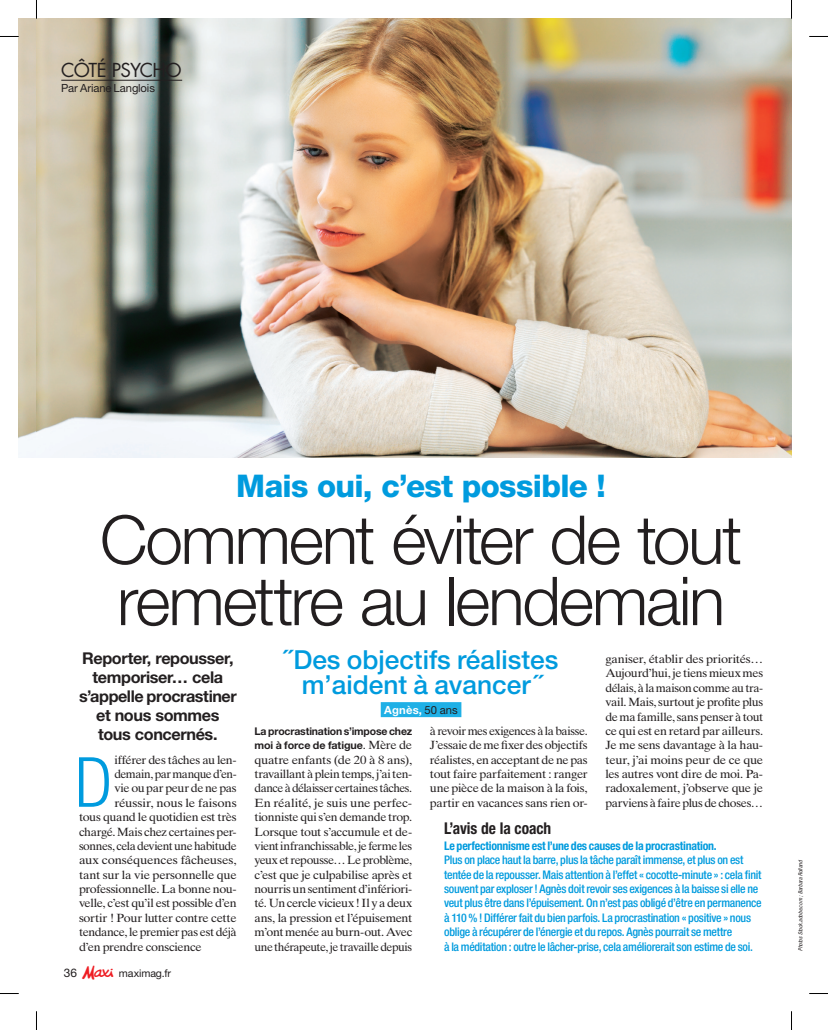
<style>
.page{position:relative;width:828px;height:1030px;background:#fff}
.page>*{position:absolute;margin:0;border:0;box-sizing:border-box;transform-origin:0 0}
.t1{font:300 condensed 69.25px "Helvetica Neue LT Std";color:#009bde}
.t2{font:300 67.5px/61.2px "Helvetica Neue LT Std";letter-spacing:-.035em;color:#231f20}
.t3{font:800 31.25px "Helvetica Neue LT Std";letter-spacing:-.02em;color:#009bde}
.t4{font:500 26.25px/25px "Helvetica Neue LT Std";color:#009bde;text-align:center}
.t5{font:18.75px "Futura Std";letter-spacing:-.045em;color:#231f20}
.t6{font:700 16.25px/18.8px "Helvetica Neue LT Std";letter-spacing:-.025em;color:#231f20;text-align:center}
.t7{font:700 condensed 16.25px "Helvetica Neue LT Std";color:#231f20;scale:.95 1}
.t8{font:500 condensed 11.88px/14.4px "Helvetica Neue LT Std";letter-spacing:-.025em;color:#009bde}
.t9{font:11.88px/14.4px "Times Ten LT Std";letter-spacing:-.03em;color:#231f20;text-align:justify;scale:1.08 1}
.t10{font:11.88px/14.4px "Times Ten LT Std";letter-spacing:-.03em;color:#231f20;text-align:justify;scale:1.07 1}
.t11{font:11.88px/14.4px "Times Ten LT Std";letter-spacing:-.03em;color:#231f20;text-align:justify}
.t12{font:11.88px "Times Ten LT Std";letter-spacing:-.03em;color:#231f20;scale:1.05 1}
.t13{font:700 condensed 11.88px "Helvetica Neue LT Std";letter-spacing:-.02em;color:#009bde}
.t14{font:11.88px "Times Ten LT Std";letter-spacing:-.03em;color:#231f20;scale:1.04 1}
.t15{font:11.88px "Times Ten LT Std";letter-spacing:-.03em;color:#231f20;scale:1.1 1}
.t16{font:11.88px "Times Ten LT Std";letter-spacing:-.03em;color:#231f20;scale:1.06 1}
.t17{font:11.25px "Helvetica Neue LT Std";letter-spacing:-.01em;color:#231f20}
.t18{font:700 11.25px "Helvetica Neue LT Std";letter-spacing:.015em;color:#fff}
.t19{font:700 10.62px/14.4px "Helvetica Neue LT Std";letter-spacing:-.01em;color:#231f20}
.t20{font:10.62px "Helvetica Neue LT Std";letter-spacing:-.005em;color:#231f20}
.t21{font:italic condensed 5.62px "Helvetica Neue LT Std";color:#231f20}
.s1{font-weight:400;color:#231f20}
.s2{font-family:"Times Ten LT Std";font-weight:400;font-size:11.88px}
.s3{font-size:11.88px}
.s4{font-family:"Logo Maxi";font-size:17.5px;color:#ee1d23}
</style>
<div class="page">
<img style="left:36px;top:19px;width:755px;height:439px">
<hr style="left:61px;top:80px;width:121px;height:1px;background:#231f20">
<div style="left:381px;top:702px;width:80px;height:15px;background:#1fb0e6"></div>
<svg style="left:0;top:36px;width:19px;height:1px"></svg>
<svg style="left:809px;top:36px;width:19px;height:1px"></svg>
<svg style="left:0;top:993px;width:19px;height:1px"></svg>
<svg style="left:809px;top:993px;width:19px;height:1px"></svg>
<svg style="left:36px;top:0;width:1px;height:19px"></svg>
<svg style="left:36px;top:1011px;width:1px;height:19px"></svg>
<svg style="left:790px;top:0;width:2px;height:19px"></svg>
<svg style="left:791px;top:1011px;width:1px;height:19px"></svg>
<h3 class="t5" style="left:61px;top:58px;width:122px">CÔTÉ PSYCHO</h3>
<p class="t17" style="left:61px;top:82px;width:95px">Par Ariane Langlois</p>
<h3 class="t3" style="left:236px;top:467px;width:371px">Mais oui, c’est possible !</h3>
<h2 class="t2" style="left:100px;top:508px;width:644px">Comment éviter de tout remettre au lendemain</h2>
<h3 class="t6" style="left:79px;top:649px;width:159px">Reporter, repousser, temporiser… cela s’appelle procrastiner et nous sommes tous concernés.</h3>
<h1 class="t1" style="left:75px;top:742px;width:39px">D</h1>
<p class="t12" style="left:114px;top:752px;width:118px">ifférer des tâches au len-</p>
<h3 class="t4" style="left:284px;top:647px;width:276px">˝Des objectifs réalistes m’aident à avancer˝</h3>
<p class="t18" style="left:384px;top:702px;width:75px">Agnès, <span class="s1">50 ans</span></p>
<p class="t19" style="left:254px;top:723px;width:159px">La procrastination s’impose chez moi à force de fatigue<span class="s2">. Mère de</span></p>
<p class="t9" style="left:254px;top:752px;width:148px">quatre enfants (de 20 à 8 ans), travaillant à plein temps, j’ai ten&shy;dance à délaisser certaines tâches.<br>En réalité, je suis une perfec&shy;tionniste qui s’en demande trop.<br>Lorsque tout s’accumule et de&shy;vient infranchissable, je ferme les yeux et repousse… Le problème, c’est que je culpabilise après et nourris un sentiment d’infériori&shy;té. Un cercle vicieux ! Il y a deux ans, la pression et l’épuisement m’ont menée au burn-out. Avec une thérapeute, je travaille depuis</p>
<p class="t10" style="left:605px;top:651px;width:149px">ganiser, établir des priorités… Aujourd’hui, je tiens mieux mes délais, à la maison comme au tra&shy;vail. Mais, surtout je profite plus de ma famille, sans penser à tout ce qui est en retard par ailleurs.<br>Je me sens davantage à la hau&shy;teur, j’ai moins peur de ce que les autres vont dire de moi. Pa&shy;radoxalement, j’observe que je parviens à faire plus de choses…</p>
<p class="t11" style="left:430px;top:723px;width:159px">à revoir mes exigences à la baisse.<br>J’essaie de me fixer des objectifs réalistes, en acceptant de ne pas tout faire parfaitement : ranger une pièce de la maison à la fois, partir en vacances sans rien or-</p>
<p class="t11" style="left:114px;top:766px;width:124px">demain, par manque d’en-</p>
<p class="t14" style="left:114px;top:781px;width:119px">vie ou par peur de ne pas</p>
<p class="t15" style="left:114px;top:795px;width:113px">réussir, nous le faisons</p>
<p class="t12" style="left:79px;top:810px;width:152px">tous quand le quotidien est très</p>
<p class="t14" style="left:79px;top:824px;width:153px">chargé. Mais chez certaines per-</p>
<p class="t11" style="left:79px;top:838px;width:159px">sonnes, cela devient une habitude</p>
<p class="t15" style="left:79px;top:853px;width:145px">aux conséquences fâcheuses,</p>
<p class="t10" style="left:79px;top:867px;width:149px">tant sur la vie personnelle que</p>
<p class="t12" style="left:79px;top:882px;width:152px">professionnelle. La bonne nou-</p>
<p class="t12" style="left:79px;top:896px;width:152px">velle, c’est qu’il est possible d’en</p>
<p class="t16" style="left:79px;top:910px;width:150px">sortir ! Pour lutter contre cette</p>
<p class="t11" style="left:79px;top:925px;width:159px">tendance, le premier pas est déjà</p>
<p class="t12" style="left:79px;top:939px;width:118px">d’en prendre conscience</p>
<h3 class="t7" style="left:444px;top:818px;width:114px">L’avis de la coach</h3>
<p class="t13" style="left:444px;top:838px;width:274px">Le perfectionnisme est l’une des causes de la procrastination.</p>
<p class="t8" style="left:444px;top:852px;width:319px">Plus on place haut la barre, plus la tâche paraît immense, et plus on est tentée de la repousser. Mais attention à l’effet « cocotte-minute » : cela finit souvent par exploser ! Agnès doit revoir ses exigences à la baisse si elle ne veut plus être dans l’épuisement. On n’est pas obligé d’être en permanence à 110 % ! Différer fait du bien parfois. La procrastination « positive » nous oblige à récupérer de l’énergie et du repos. Agnès pourrait se mettre<br>à la méditation : outre le lâcher-prise, cela améliorerait son estime de soi.</p>
<p class="t20" style="left:64px;top:966px;width:109px"><span class="s3">36</span> <span class="s4">k</span> maximag.fr</p>
<p class="t21" style="left:797px;top:951px;width:92px;rotate:-90deg">Photos Stock.adobe.com ; Barbara Rolland</p>
</div>
